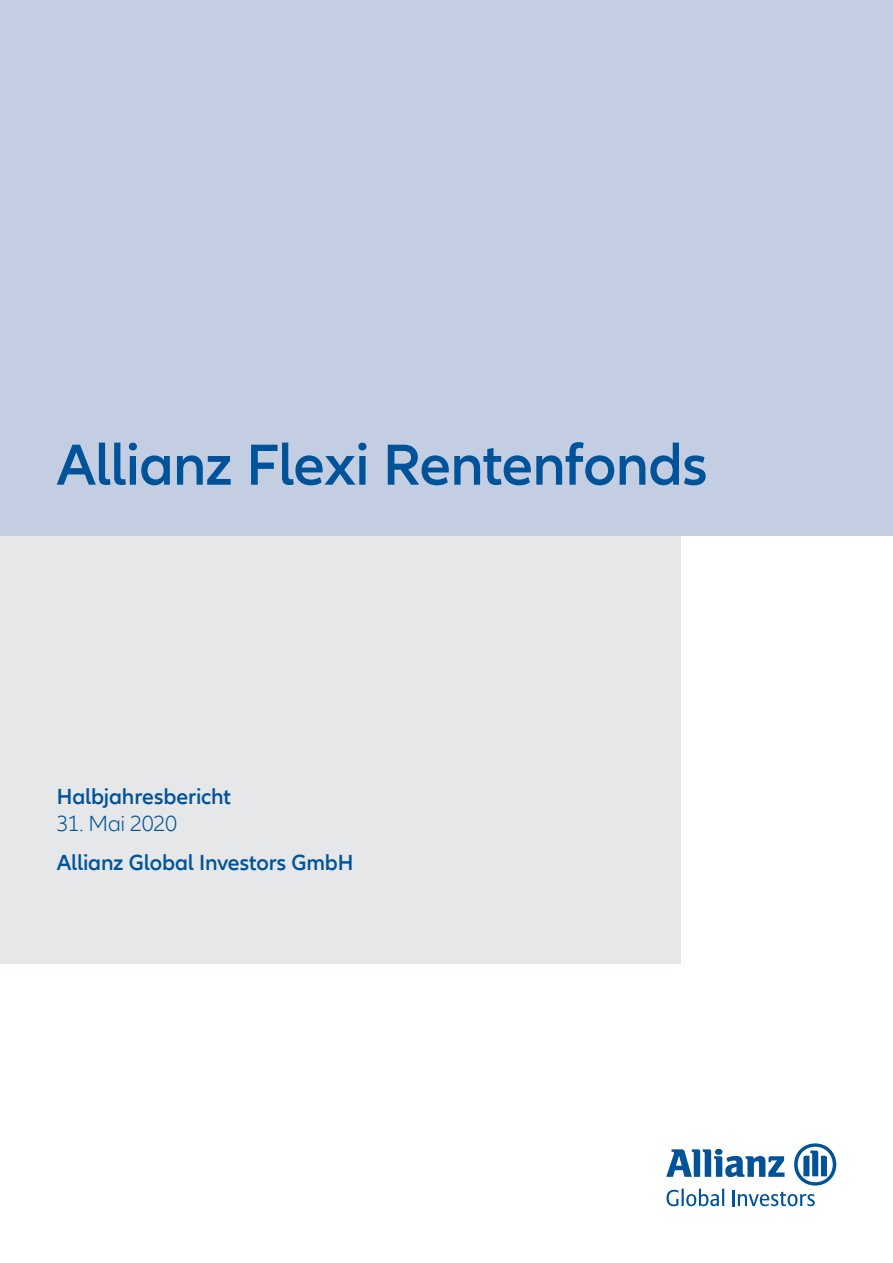
<style>
.page{position:relative;width:893px;height:1263px;background:#fff}
.page>*{position:absolute;margin:0;border:0;box-sizing:border-box;transform-origin:0 0}
.t1{font:600 60px "Allianz Neo";letter-spacing:-.015em;color:#015399}
.t2{font:600 22.5px "Allianz Neo";letter-spacing:-.005em;color:#015399}
.t3{font:300 22.5px "Allianz Neo";letter-spacing:-.02em;color:#015399}
</style>
<div class="page">
<svg style="left:666px;top:1143px;width:170px;height:63px"></svg>
<div style="left:0;top:444px;width:680px;height:520px;background:#e6e7e9"></div>
<div style="left:0;top:0;width:893px;height:536px;background:#c4cee3"></div>
<h1 class="t1" style="left:57px;top:430px;width:652px">Allianz Flexi Rentenfonds</h1>
<p class="t2" style="left:57px;top:783px;width:176px">Halbjahresbericht</p>
<p class="t3" style="left:57px;top:810px;width:122px">31. Mai 2020</p>
<p class="t2" style="left:57px;top:849px;width:298px">Allianz Global Investors GmbH</p>
</div>
